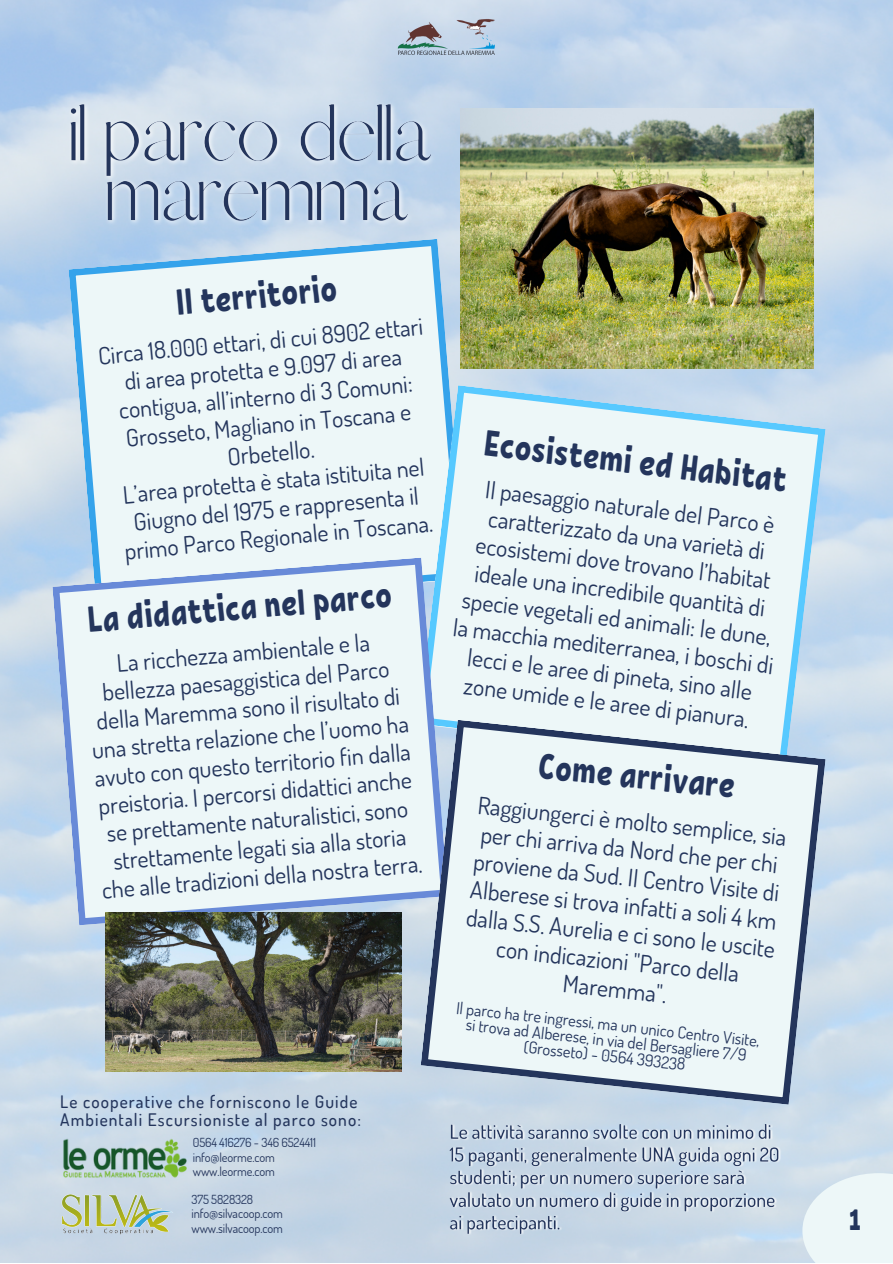
<style>
.page{position:relative;width:893px;height:1264px;background:#fff}
.page>*{position:absolute;margin:0;border:0;box-sizing:border-box;transform-origin:0 0}
.t1{font:36px "RF Krabuler";color:#24355c}
.t2{font:30px "RF Krabuler";color:#24355c}
.t3{font:24px/28px "Dosis";color:#24355c;text-align:center}
.t4{font:500 17.25px/18px "Dosis";letter-spacing:.065em;color:#24355c}
.t5{font:16.5px/15.8px "Dosis";color:#24355c;text-align:center}
.t6{font:12.45px/14.5px "Dosis";letter-spacing:-.01em;color:#24355c}
</style>
<div class="page">
<img style="left:0;top:0;width:892px;height:1262px">
<img style="left:392px;top:13px;width:108px;height:45px">
<svg style="left:68px;top:252px;width:397px;height:305px;background:#e4f2f6"></svg>
<svg style="left:418px;top:385px;width:407px;height:334px;background:#e2f2f7"></svg>
<svg style="left:52px;top:557px;width:396px;height:368px;background:#e2eff5"></svg>
<svg style="left:420px;top:719px;width:405px;height:385px;background:#dbe7ec"></svg>
<img style="left:62px;top:82px;width:414px;height:170px">
<div style="left:802px;top:1173px;width:90px;height:89px;background:#edf7f8"></div>
<img style="left:105px;top:912px;width:297px;height:159px">
<img style="left:460px;top:108px;width:353px;height:260px">
<img style="left:60px;top:1130px;width:133px;height:52px">
<img style="left:59px;top:1193px;width:121px;height:41px">
<img style="left:447px;top:1116px;width:337px;height:123px">
<h1 class="t1" style="left:173px;top:279px;width:164px;rotate:-5deg">Il territorio</h1>
<p class="t3" style="left:97px;top:340px;width:327px;rotate:-5deg">Circa 18.000 ettari, di cui 8902 ettari di area protetta e 9.097 di area contigua, all’interno di 3 Comuni:<br>Grosseto, Magliano in Toscana e<br>Orbetello.<br>L’area protetta è stata istituita nel<br>Giugno del 1975 e rappresenta il primo Parco Regionale in Toscana.</p>
<h1 class="t1" style="left:85px;top:596px;width:307px;rotate:-5deg">La didattica nel parco</h1>
<p class="t3" style="left:81px;top:652px;width:323px;rotate:-5deg">La ricchezza ambientale e la bellezza paesaggistica del Parco della Maremma sono il risultato di una stretta relazione che l’uomo ha avuto con questo territorio fin dalla preistoria. I percorsi didattici anche se prettamente naturalistici, sono strettamente legati sia alla storia che alle tradizioni della nostra terra.</p>
<p class="t4" style="left:60px;top:1091px;width:302px">Le cooperative che forniscono le Guide<br>Ambientali Escursioniste al parco sono:</p>
<p class="t6" style="left:193px;top:1134px;width:125px">0564 416276 - 346 6524411 info@leorme.com www.leorme.com</p>
<p class="t6" style="left:191px;top:1191px;width:93px">375 5828328 info@silvacoop.com www.silvacoop.com</p>
<h1 class="t1" style="left:487px;top:419px;width:306px;rotate:7deg">Ecosistemi ed Habitat</h1>
<p class="t3" style="left:472px;top:472px;width:324px;rotate:7deg">Il paesaggio naturale del Parco è caratterizzato da una varietà di ecosistemi dove trovano l’habitat ideale una incredibile quantità di specie vegetali ed animali: le dune, la macchia mediterranea, i boschi di</p>
<p class="t3" style="left:466px;top:670px;width:288px;rotate:7deg">zone umide e le aree di pianura.</p>
<p class="t3" style="left:469px;top:642px;width:288px;rotate:7deg">lecci e le aree di pineta, sino alle</p>
<h1 class="t1" style="left:541px;top:742px;width:199px;rotate:6deg">Come arrivare</h1>
<p class="t3" style="left:479px;top:790px;width:312px;rotate:6deg">Raggiungerci è molto semplice, sia per chi arriva da Nord che per chi proviene da Sud. Il Centro Visite di<br>Alberese si trova infatti a soli 4 km dalla S.S. Aurelia e ci sono le uscite con indicazioni "Parco della<br>Maremma".</p>
<p class="t5" style="left:457px;top:999px;width:306px;rotate:6deg">Il parco ha tre ingressi, ma un unico Centro Visite, si trova ad Alberese, in via del Bersagliere 7/9 (Grosseto) - 0564 393238</p>
<p class="t2" style="left:848px;top:1200px;width:14px">1</p>
</div>
